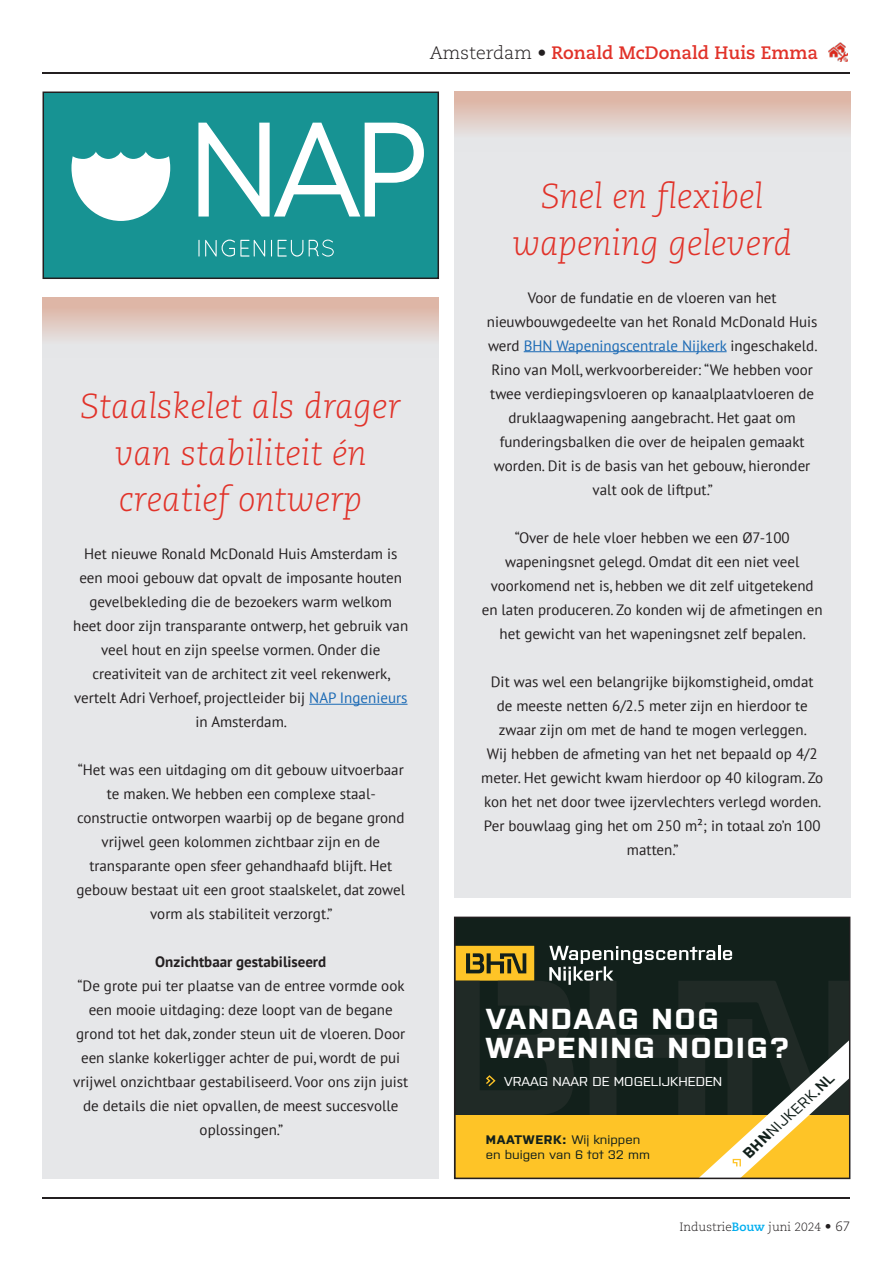
<style>
.page{position:relative;width:893px;height:1263px;background:#fff}
.page>*{position:absolute;margin:0;border:0;box-sizing:border-box;transform-origin:0 0}
.t1{font:italic 300 34.5px/46.5px "Caecilia LT Pro 46";color:#e13229;text-align:center}
.t2{font:700 28.8px/28.8px "Purista";letter-spacing:.05em;color:#fff;scale:1.09 1}
.t3{font:700 18px "Caecilia LT Pro 75";color:#e13229}
.t4{font:15px/24px "PT Sans";color:#231f20;text-align:center}
.t5{font:700 15px "PT Sans";color:#231f20}
.t6{font:14.7px "Purista";color:#12201b}
.t7{font:12.9px "Purista";color:#fff;scale:1.09 1}
.t8{font:12.3px/15.1px "Purista";color:#12201b;scale:1.09 1}
.t9{font:300 12px "Caecilia LT Pro 45";color:#231f20}
.s1{font-family:"Caecilia LT Pro 45";font-weight:300;color:#231f20}
.s2{color:#1b6ab5}
.s3{font-weight:700}
.s4{font-weight:600}
.s5{font-family:"Caecilia LT Pro 75";font-weight:700;color:#00aeef}
.s6{font-size:13.5px}
</style>
<div class="page">
<hr style="left:43px;top:72px;width:807px;height:1px;background:#231f20">
<hr style="left:43px;top:1198px;width:807px;height:1px;background:#231f20">
<div style="left:454px;top:92px;width:396px;height:806px;background:#e6e7e9"></div>
<hr style="left:524px;top:351px;width:203px;height:1px;background:#1b6ab5">
<div style="left:454px;top:92px;width:396px;height:60px;background:linear-gradient(to bottom,#ddb09e,#e6eef3)"></div>
<svg style="left:457px;top:920px;width:390px;height:256px;background:#5a552d"></svg>
<div style="left:454px;top:917px;width:396px;height:262px;border:2px solid #231f20"></div>
<div style="left:43px;top:92px;width:395px;height:186px;background:#179393"></div>
<svg style="left:71px;top:151px;width:99px;height:70px"></svg>
<svg style="left:198px;top:123px;width:226px;height:94px"></svg>
<svg style="left:198px;top:240px;width:136px;height:17px"></svg>
<div style="left:43px;top:92px;width:396px;height:187px;border:2px solid #231f20"></div>
<div style="left:43px;top:298px;width:396px;height:881px;background:#e6e7e9"></div>
<div style="left:43px;top:298px;width:396px;height:60px;background:linear-gradient(to bottom,#ddb09e,#e6eef2)"></div>
<hr style="left:309px;top:704px;width:98px;height:1px;background:#1b6ab5">
<img style="left:829px;top:43px;width:19px;height:19px">
<p class="t3" style="left:430px;top:40px;width:390px"><span class="s1">Amsterdam •</span> Ronald McDonald Huis Emma</p>
<h1 class="t1" style="left:81px;top:383px;width:322px">Staalskelet als drager van stabiliteit én creatief ontwerp</h1>
<p class="t4" style="left:73px;top:541px;width:337px">Het nieuwe Ronald McDonald Huis Amsterdam is een mooi gebouw dat opvalt de imposante houten gevelbekleding die de bezoekers warm welkom<br>heet door zijn transparante ontwerp, het gebruik van veel hout en zijn speelse vormen. Onder die creativiteit van de architect zit veel rekenwerk, vertelt Adri Verhoef, projectleider bij <span class="s2">NAP Ingenieurs </span>in Amsterdam.</p>
<p class="t4" style="left:77px;top:757px;width:330px">“Het was een uitdaging om dit gebouw uitvoerbaar te maken. We hebben een complexe staal&shy;constructie ontworpen waarbij op de begane grond vrijwel geen kolommen zichtbaar zijn en de transparante open sfeer gehandhaafd blijft. Het gebouw bestaat uit een groot staalskelet, dat zowel vorm als stabiliteit verzorgt.”</p>
<p class="t5" style="left:155px;top:952px;width:173px">Onzichtbaar gestabiliseerd</p>
<p class="t4" style="left:73px;top:973px;width:336px">“De grote pui ter plaatse van de entree vormde ook een mooie uitdaging: deze loopt van de begane grond tot het dak, zonder steun uit de vloeren. Door een slanke kokerligger achter de pui, wordt de pui vrijwel onzichtbaar gestabiliseerd. Voor ons zijn juist de details die niet opvallen, de meest succesvolle oplossingen.”</p>
<h1 class="t1" style="left:512px;top:173px;width:281px">Snel en flexibel wapening geleverd</h1>
<p class="t4" style="left:487px;top:285px;width:332px">Voor de fundatie en de vloeren van het nieuwbouwgedeelte van het Ronald McDonald Huis werd <span class="s2">BHN Wapeningscentrale Nijkerk</span> ingeschakeld.<br>Rino van Moll, werkvoorbereider: “We hebben voor twee verdiepingsvloeren op kanaalplaatvloeren de druklaagwapening aangebracht. Het gaat om funderingsbalken die over de heipalen gemaakt worden. Dit is de basis van het gebouw, hieronder valt ook de liftput.”</p>
<p class="t4" style="left:482px;top:525px;width:342px">“Over de hele vloer hebben we een Ø7-100 wapeningsnet gelegd. Omdat dit een niet veel voorkomend net is, hebben we dit zelf uitgetekend en laten produceren. Zo konden wij de afmetingen en het gewicht van het wapeningsnet zelf bepalen.</p>
<p class="t4" style="left:481px;top:669px;width:343px">Dit was wel een belangrijke bijkomstigheid, omdat de meeste netten 6/2.5 meter zijn en hierdoor te zwaar zijn om met de hand te mogen verleggen.<br>Wij hebben de afmeting van het net bepaald op 4/2 meter. Het gewicht kwam hierdoor op 40 kilogram. Zo kon het net door twee ijzervlechters verlegd worden.<br>Per bouwlaag ging het om 250 m²; in totaal zo’n 100 matten.”</p>
<h2 class="t2" style="left:486px;top:1004px;width:280px">VANDAAG NOG<br>WAPENING NODIG?</h2>
<p class="t7" style="left:504px;top:1074px;width:202px">VRAAG NAAR DE MOGELIJKHEDEN</p>
<p class="t6" style="left:740px;top:1148px;width:118px;rotate:-42deg"><span class="s3">BHN</span>NIJKERK<span class="s4">.NL</span></p>
<p class="t8" style="left:486px;top:1132px;width:152px"><span class="s3">MAATWERK:</span> Wij knippen en buigen van 6 tot 32 mm</p>
<p class="t9" style="left:679px;top:1219px;width:172px">Industrie<span class="s5">Bouw</span> juni 2024 <span class="s6">• 67</span></p>
</div>
